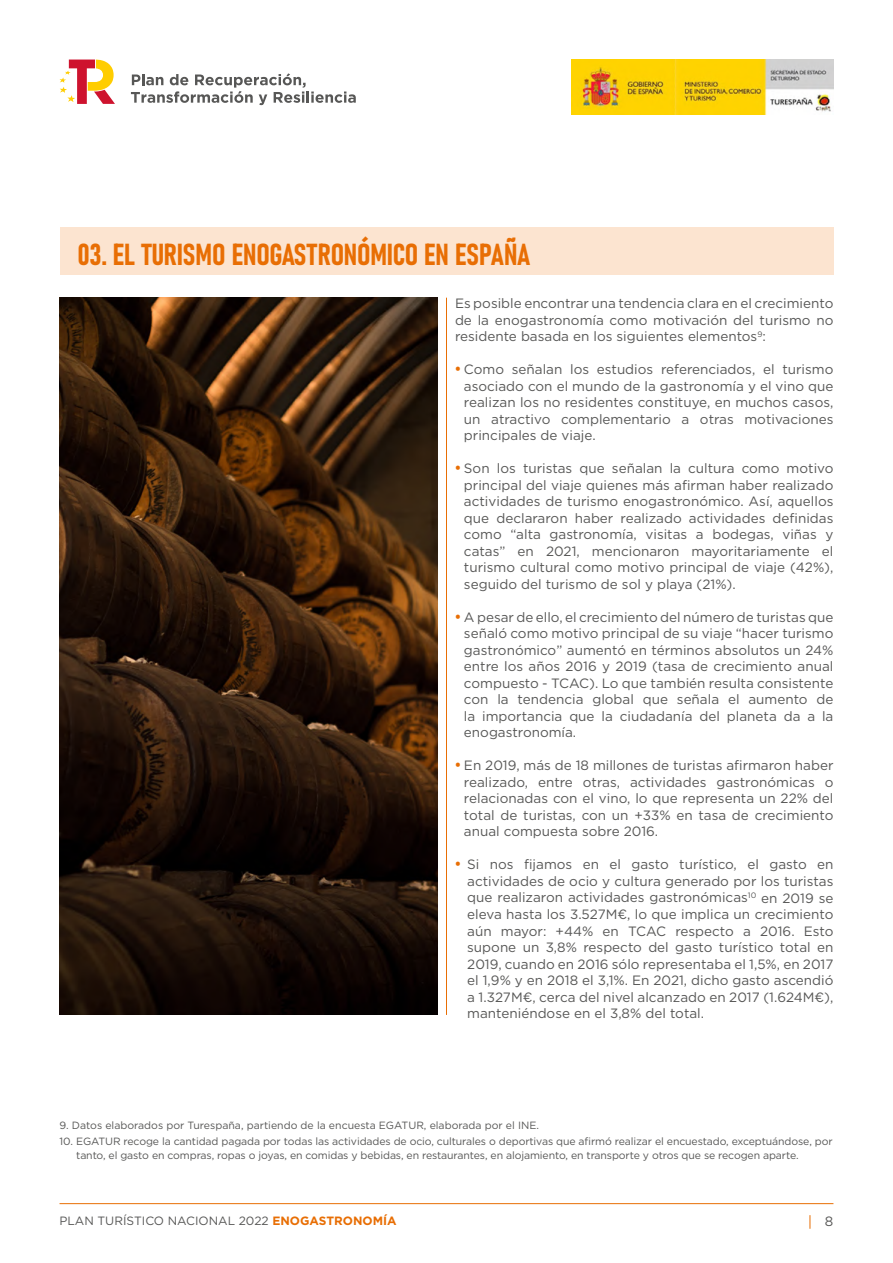
<style>
.page{position:relative;width:893px;height:1263px;background:#fff}
.page>*{position:absolute;margin:0;border:0;box-sizing:border-box;transform-origin:0 0}
.t1{font:30px "Bahnschrift";color:#e86e04}
.t2{font:13.5px/16.5px "Gotham";color:#575756;text-align:justify}
.t3{font:12px "Gotham";color:#575756}
.t4{font:10.5px/13.5px "Gotham";letter-spacing:-.01em;color:#575756}
.s1{font-family:"Oswald";font-weight:500;color:#e86e04}
.s2{font-weight:700;color:#e86e04}
</style>
<div class="page">
<svg style="left:810px;top:1215px;width:1px;height:14px"></svg>
<hr style="left:60px;top:1203px;width:773px;height:1px;background:#e86e04">
<img style="left:571px;top:60px;width:262px;height:54px">
<svg style="left:131px;top:73px;width:225px;height:32px"></svg>
<svg style="left:60px;top:60px;width:55px;height:44px"></svg>
<div style="left:60px;top:228px;width:773px;height:47px;background:#fce4d0"></div>
<hr style="left:446px;top:298px;width:1px;height:717px;background:#e86e04">
<img style="left:60px;top:298px;width:378px;height:717px">
<h1 class="t1" style="left:78px;top:231px;width:454px">03. EL TURISMO ENOGASTRONÓMICO EN ESPAÑA</h1>
<p class="t2" style="left:455px;top:295px;width:380px">Es posible encontrar una tendencia clara en el crecimiento de la enogastronomía como motivación del turismo no residente basada en los siguientes elementos<sup>9</sup>:</p>
<p class="t2" style="left:464px;top:361px;width:371px;text-indent:-9px"><span class="s1">•</span> Como señalan los estudios referenciados, el turismo asociado con el mundo de la gastronomía y el vino que realizan los no residentes constituye, en muchos casos, un atractivo complementario a otras motivaciones principales de viaje.</p>
<p class="t2" style="left:464px;top:460px;width:371px;text-indent:-9px"><span class="s1">•</span> Son los turistas que señalan la cultura como motivo principal del viaje quienes más afirman haber realizado actividades de turismo enogastronómico. Así, aquellos que declararon haber realizado actividades definidas como “alta gastronomía, visitas a bodegas, viñas y catas” en 2021, mencionaron mayoritariamente el turismo cultural como motivo principal de viaje (42%), seguido del turismo de sol y playa (21%).</p>
<p class="t2" style="left:464px;top:609px;width:371px;text-indent:-9px"><span class="s1">•</span> A pesar de ello, el crecimiento del número de turistas que señaló como motivo principal de su viaje “hacer turismo gastronómico” aumentó en términos absolutos un 24% entre los años 2016 y 2019 (tasa de crecimiento anual compuesto - TCAC). Lo que también resulta consistente con la tendencia global que señala el aumento de la importancia que la ciudadanía del planeta da a la enogastronomía.</p>
<p class="t2" style="left:464px;top:757px;width:371px;text-indent:-9px"><span class="s1">•</span> En 2019, más de 18 millones de turistas afirmaron haber realizado, entre otras, actividades gastronómicas o relacionadas con el vino, lo que representa un 22% del total de turistas, con un +33% en tasa de crecimiento anual compuesta sobre 2016.</p>
<p class="t2" style="left:467px;top:856px;width:368px;text-indent:-12px"><span class="s1">•</span> Si nos fijamos en el gasto turístico, el gasto en actividades de ocio y cultura generado por los turistas que realizaron actividades gastronómicas<sup>10</sup> en 2019 se eleva hasta los 3.527M€, lo que implica un crecimiento aún mayor: +44% en TCAC respecto a 2016. Esto supone un 3,8% respecto del gasto turístico total en 2019, cuando en 2016 sólo representaba el 1,5%, en 2017 el 1,9% y en 2018 el 3,1%. En 2021, dicho gasto ascendió a 1.327M€, cerca del nivel alcanzado en 2017 (1.624M€), manteniéndose en el 3,8% del total.</p>
<p class="t4" style="left:60px;top:1118px;width:481px">9. Datos elaborados por Turespaña, partiendo de la encuesta EGATUR, elaborada por el INE.</p>
<p class="t4" style="left:76px;top:1135px;width:758px;text-indent:-17px">10. EGATUR recoge la cantidad pagada por todas las actividades de ocio, culturales o deportivas que afirmó realizar el encuestado, exceptuándose, por tanto, el gasto en compras, ropas o joyas, en comidas y bebidas, en restaurantes, en alojamiento, en transporte y otros que se recogen aparte.</p>
<p class="t3" style="left:60px;top:1213px;width:339px">PLAN TURÍSTICO NACIONAL 2022 <span class="s2">ENOGASTRONOMÍA</span></p>
<p class="t2" style="left:825px;top:1212px;width:10px">8</p>
</div>
